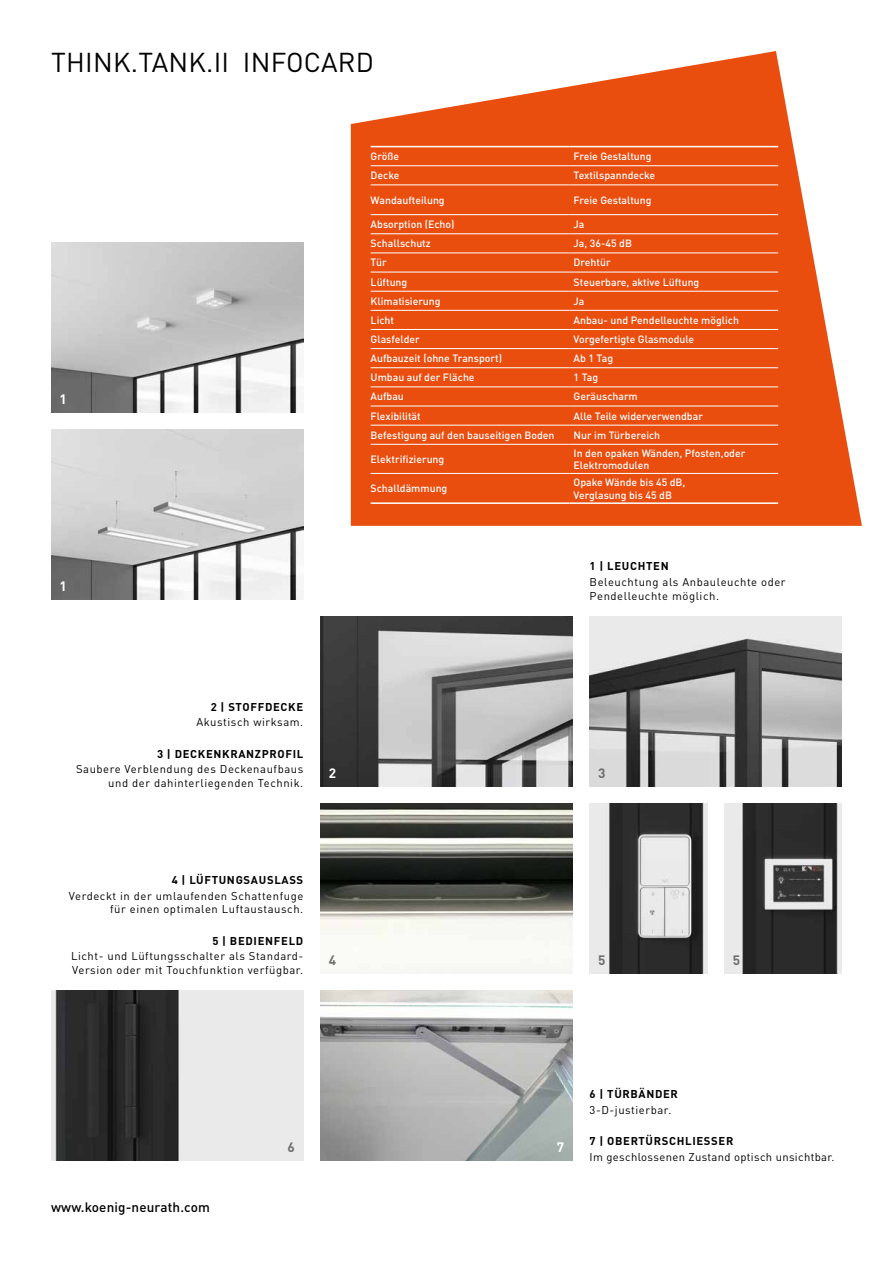
<style>
.page{position:relative;width:893px;height:1263px;background:#fff}
.page>*{position:absolute;margin:0;border:0;box-sizing:border-box;transform-origin:0 0}
.t1{font:27px "DINOT";letter-spacing:.01em;color:#000}
.t2{font:500 13.5px "DINOT";letter-spacing:.01em;color:#000}
.t3{font:700 13.5px "DINOT";color:#706f6f}
.t4{font:700 13.5px "DINOT";color:#fff}
.t5{font:11.25px/13.5px "DINOT";letter-spacing:.05em;color:#000}
.t6{font:700 11.25px "DINOT";letter-spacing:.06em;color:#000}
.t7{font:11.25px "DINOT";letter-spacing:.03em;color:#000}
.t8{font:500 10.5px/12.6px "DINOT";color:#fff}
</style>
<div class="page">
<svg style="left:351px;top:51px;width:511px;height:475px;fill:#e94e0f"></svg>
<hr style="left:371px;top:146px;width:198px;height:1px;background:#fff">
<hr style="left:569px;top:146px;width:209px;height:1px;background:#fff">
<hr style="left:371px;top:502px;width:198px;height:2px;background:#fff">
<hr style="left:569px;top:502px;width:209px;height:2px;background:#fff">
<hr style="left:371px;top:165px;width:198px;height:1px;background:#fff">
<hr style="left:569px;top:165px;width:209px;height:1px;background:#fff">
<hr style="left:371px;top:185px;width:198px;height:1px;background:#fff">
<hr style="left:569px;top:185px;width:209px;height:1px;background:#fff">
<hr style="left:371px;top:214px;width:198px;height:1px;background:#fff">
<hr style="left:569px;top:214px;width:209px;height:1px;background:#fff">
<hr style="left:371px;top:234px;width:198px;height:1px;background:#fff">
<hr style="left:569px;top:234px;width:209px;height:1px;background:#fff">
<hr style="left:371px;top:253px;width:198px;height:1px;background:#fff">
<hr style="left:569px;top:253px;width:209px;height:1px;background:#fff">
<hr style="left:371px;top:272px;width:198px;height:1px;background:#fff">
<hr style="left:569px;top:272px;width:209px;height:1px;background:#fff">
<hr style="left:371px;top:291px;width:198px;height:1px;background:#fff">
<hr style="left:569px;top:291px;width:209px;height:1px;background:#fff">
<hr style="left:371px;top:310px;width:198px;height:1px;background:#fff">
<hr style="left:569px;top:310px;width:209px;height:1px;background:#fff">
<hr style="left:371px;top:329px;width:198px;height:1px;background:#fff">
<hr style="left:569px;top:329px;width:209px;height:1px;background:#fff">
<hr style="left:371px;top:348px;width:198px;height:1px;background:#fff">
<hr style="left:569px;top:348px;width:209px;height:1px;background:#fff">
<hr style="left:371px;top:367px;width:198px;height:1px;background:#fff">
<hr style="left:569px;top:367px;width:209px;height:1px;background:#fff">
<hr style="left:371px;top:387px;width:198px;height:1px;background:#fff">
<hr style="left:569px;top:387px;width:209px;height:1px;background:#fff">
<hr style="left:371px;top:406px;width:198px;height:1px;background:#fff">
<hr style="left:569px;top:406px;width:209px;height:1px;background:#fff">
<hr style="left:371px;top:425px;width:198px;height:1px;background:#fff">
<hr style="left:569px;top:425px;width:209px;height:1px;background:#fff">
<hr style="left:371px;top:444px;width:198px;height:1px;background:#fff">
<hr style="left:569px;top:444px;width:209px;height:1px;background:#fff">
<hr style="left:371px;top:473px;width:198px;height:1px;background:#fff">
<hr style="left:569px;top:473px;width:209px;height:1px;background:#fff">
<img style="left:590px;top:617px;width:252px;height:170px">
<img style="left:320px;top:617px;width:253px;height:170px">
<img style="left:590px;top:804px;width:117px;height:170px">
<img style="left:724px;top:804px;width:118px;height:170px">
<img style="left:320px;top:804px;width:253px;height:170px">
<img style="left:51px;top:242px;width:252px;height:170px">
<img style="left:320px;top:991px;width:253px;height:170px">
<img style="left:51px;top:429px;width:252px;height:171px">
<img style="left:51px;top:991px;width:252px;height:170px">
<h1 class="t1" style="left:51px;top:41px;width:324px">THINK.TANK.II INFOCARD</h1>
<p class="t4" style="left:60px;top:389px;width:9px">1</p>
<p class="t4" style="left:60px;top:576px;width:9px">1</p>
<p class="t8" style="left:371px;top:149px;width:30px">Größe</p>
<p class="t8" style="left:574px;top:149px;width:79px">Freie Gestaltung</p>
<p class="t8" style="left:371px;top:168px;width:30px">Decke</p>
<p class="t8" style="left:574px;top:168px;width:83px">Textilspanndecke</p>
<p class="t8" style="left:371px;top:193px;width:76px">Wandaufteilung</p>
<p class="t8" style="left:574px;top:193px;width:79px">Freie Gestaltung</p>
<p class="t8" style="left:371px;top:217px;width:85px">Absorption (Echo)</p>
<p class="t8" style="left:574px;top:217px;width:12px">Ja</p>
<p class="t8" style="left:371px;top:236px;width:62px">Schallschutz</p>
<p class="t8" style="left:574px;top:236px;width:60px">Ja, 36-45 dB</p>
<p class="t8" style="left:371px;top:255px;width:18px">Tür</p>
<p class="t8" style="left:574px;top:255px;width:39px">Drehtür</p>
<p class="t8" style="left:371px;top:275px;width:38px">Lüftung</p>
<p class="t8" style="left:574px;top:275px;width:127px">Steuerbare, aktive Lüftung</p>
<p class="t8" style="left:371px;top:294px;width:72px">Klimatisierung</p>
<p class="t8" style="left:574px;top:294px;width:12px">Ja</p>
<p class="t8" style="left:371px;top:313px;width:25px">Licht</p>
<p class="t8" style="left:574px;top:313px;width:167px">Anbau- und Pendelleuchte möglich</p>
<p class="t8" style="left:371px;top:332px;width:51px">Glasfelder</p>
<p class="t8" style="left:574px;top:332px;width:122px">Vorgefertigte Glasmodule</p>
<p class="t8" style="left:371px;top:351px;width:133px">Aufbauzeit (ohne Transport)</p>
<p class="t8" style="left:574px;top:351px;width:41px">Ab 1 Tag</p>
<p class="t8" style="left:371px;top:370px;width:105px">Umbau auf der Fläche</p>
<p class="t8" style="left:574px;top:370px;width:26px">1 Tag</p>
<p class="t8" style="left:371px;top:389px;width:35px">Aufbau</p>
<p class="t8" style="left:574px;top:389px;width:66px">Geräuscharm</p>
<p class="t8" style="left:371px;top:408px;width:52px">Flexibilität</p>
<p class="t8" style="left:574px;top:408px;width:131px">Alle Teile widerverwendbar</p>
<p class="t8" style="left:371px;top:428px;width:185px">Befestigung auf den bauseitigen Boden</p>
<p class="t8" style="left:574px;top:428px;width:88px">Nur im Türbereich</p>
<p class="t8" style="left:371px;top:452px;width:75px">Elektrifizierung</p>
<p class="t8" style="left:574px;top:445px;width:173px">In den opaken Wänden, Pfosten,oder<br>Elektromodulen</p>
<p class="t8" style="left:371px;top:481px;width:78px">Schalldämmung</p>
<p class="t8" style="left:574px;top:475px;width:113px">Opake Wände bis 45 dB,<br>Verglasung bis 45 dB</p>
<p class="t6" style="left:590px;top:558px;width:81px">1 | LEUCHTEN</p>
<p class="t5" style="left:590px;top:574px;width:197px">Beleuchtung als Anbauleuchte oder<br>Pendelleuchte möglich.</p>
<p class="t6" style="left:211px;top:698px;width:94px">2 | STOFFDECKE</p>
<p class="t5" style="left:196px;top:714px;width:108px">Akustisch wirksam.</p>
<p class="t6" style="left:157px;top:745px;width:148px">3 | DECKENKRANZPROFIL</p>
<p class="t5" style="left:76px;top:761px;width:229px;text-align:right">Saubere Verblendung des Deckenaufbaus und der dahinterliegenden Technik.</p>
<p class="t4" style="left:329px;top:763px;width:9px">2</p>
<p class="t3" style="left:598px;top:763px;width:9px">3</p>
<p class="t6" style="left:172px;top:871px;width:133px">4 | LÜFTUNGSAUSLASS</p>
<p class="t5" style="left:69px;top:888px;width:236px;text-align:right">Verdeckt in der umlaufenden Schattenfuge für einen optimalen Luftaustausch.</p>
<p class="t6" style="left:212px;top:932px;width:92px">5 | BEDIENFELD</p>
<p class="t5" style="left:71px;top:948px;width:234px">Licht- und Lüftungsschalter als Standard-<br>Version oder mit Touchfunktion verfügbar.</p>
<p class="t3" style="left:329px;top:950px;width:9px">4</p>
<p class="t3" style="left:598px;top:950px;width:9px">5</p>
<p class="t3" style="left:733px;top:950px;width:9px">5</p>
<p class="t2" style="left:51px;top:1197px;width:161px">www.koenig-neurath.com</p>
<p class="t3" style="left:287px;top:1137px;width:9px">6</p>
<p class="t4" style="left:557px;top:1137px;width:9px">7</p>
<p class="t6" style="left:590px;top:1085px;width:90px">6 | TÜRBÄNDER</p>
<p class="t5" style="left:590px;top:1102px;width:83px">3-D-justierbar.</p>
<p class="t6" style="left:590px;top:1132px;width:145px">7 | OBERTÜRSCHLIESSER</p>
<p class="t7" style="left:590px;top:1148px;width:247px">Im geschlossenen Zustand optisch unsichtbar.</p>
</div>
